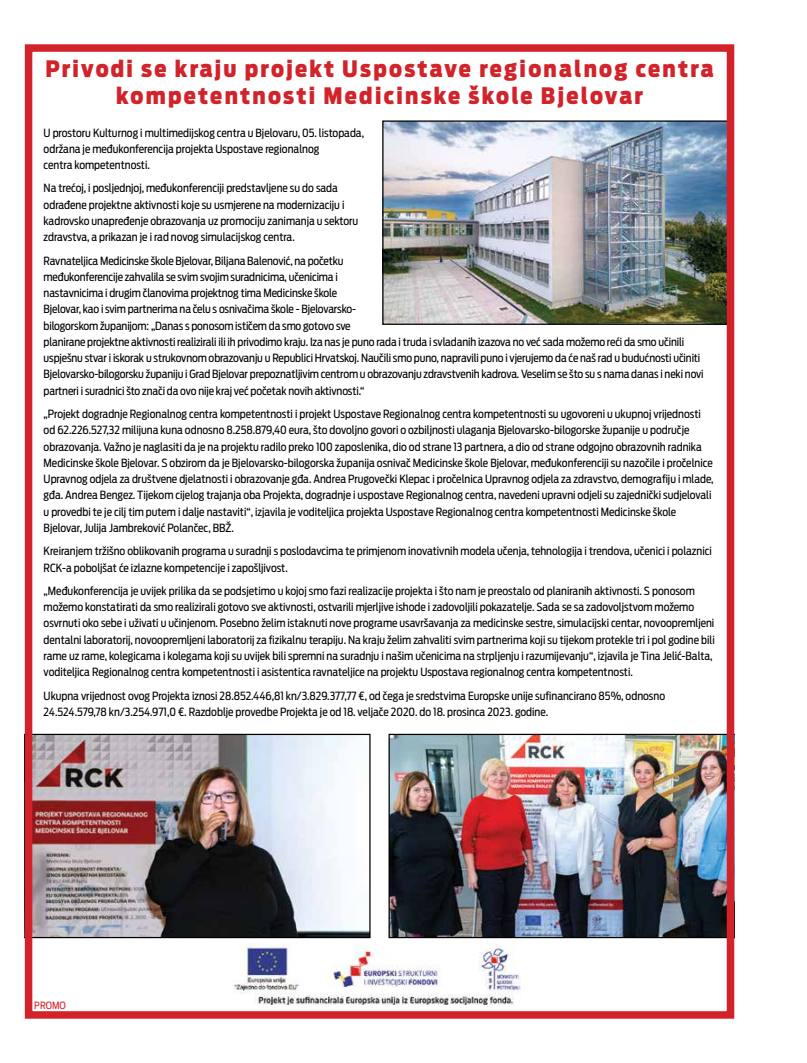
<style>
.page{position:relative;width:807px;height:1063px;background:#fff}
.page>*{position:absolute;margin:0;border:0;box-sizing:border-box;transform-origin:0 0}
.t1{font:900 22.5px/27.5px "Antenna Cond";letter-spacing:.1em;color:#d2232a;text-align:center}
.t2{font:11.25px/16.2px "Antenna Cond";color:#000}
.t3{font:10px "Antenna Cond";color:#d2232a}
</style>
<div class="page">
<img style="left:34px;top:734px;width:336px;height:204px">
<img style="left:388px;top:734px;width:336px;height:204px">
<img style="left:384px;top:122px;width:340px;height:201px">
<div style="left:382px;top:120px;width:348px;height:205px;border:1px solid #000"></div>
<div style="left:25px;top:44px;width:708px;height:975px;border:8px solid #d2232a"></div>
<img style="left:233px;top:944px;width:288px;height:61px">
<h1 class="t1" style="left:46px;top:56px;width:669px">Privodi se kraju projekt Uspostave regionalnog centra kompetentnosti Medicinske škole Bjelovar</h1>
<p class="t2" style="left:44px;top:124px;width:322px">U prostoru Kulturnog i multimedijskog centra u Bjelovaru, 05. listopada, održana je međukonferencija projekta Uspostave regionalnog<br>centra kompetentnosti.</p>
<p class="t2" style="left:44px;top:180px;width:316px">Na trećoj, i posljednjoj, međukonferenciji predstavljene su do sada odrađene projektne aktivnosti koje su usmjerene na modernizaciju i kadrovsko unapređenje obrazovanja uz promociju zanimanja u sektoru zdravstva, a prikazan je i rad novog simulacijskog centra.</p>
<p class="t2" style="left:44px;top:252px;width:661px">Ravnateljica Medicinske škole Bjelovar, Biljana Balenović, na početku<br>međukonferencije zahvalila se svim svojim suradnicima, učenicima i<br>nastavnicima i drugim članovima projektnog tima Medicinske škole<br>Bjelovar, kao i svim partnerima na čelu s osnivačima škole - Bjelovarsko-<br>bilogorskom županijom: „Danas s ponosom ističem da smo gotovo sve<br>planirane projektne aktivnosti realizirali ili ih privodimo kraju. Iza nas je puno rada i truda i svladanih izazova no već sada možemo reći da smo učinili uspješnu stvar i iskorak u strukovnom obrazovanju u Republici Hrvatskoj. Naučili smo puno, napravili puno i vjerujemo da će naš rad u budućnosti učiniti Bjelovarsko-bilogorsku županiju i Grad Bjelovar prepoznatljivim centrom u obrazovanju zdravstvenih kadrova. Veselim se što su s nama danas i neki novi partneri i suradnici što znači da ovo nije kraj već početak novih aktivnosti.“</p>
<p class="t2" style="left:44px;top:406px;width:671px">„Projekt dogradnje Regionalnog centra kompetentnosti i projekt Uspostave Regionalnog centra kompetentnosti su ugovoreni u ukupnoj vrijednosti od 62.226.527,32 milijuna kuna odnosno 8.258.879,40 eura, što dovoljno govori o ozbiljnosti ulaganja Bjelovarsko-bilogorske županije u područje obrazovanja. Važno je naglasiti da je na projektu radilo preko 100 zaposlenika, dio od strane 13 partnera, a dio od strane odgojno obrazovnih radnika Medicinske škole Bjelovar. S obzirom da je Bjelovarsko-bilogorska županija osnivač Medicinske škole Bjelovar, međukonferenciji su nazočile i pročelnice Upravnog odjela za društvene djelatnosti i obrazovanje gđa. Andrea Prugovečki Klepac i pročelnica Upravnog odjela za zdravstvo, demografiju i mlade, gđa. Andrea Bengez. Tijekom cijelog trajanja oba Projekta, dogradnje i uspostave Regionalnog centra, navedeni upravni odjeli su zajednički sudjelovali u provedbi te je cilj tim putem i dalje nastaviti“, izjavila je voditeljica projekta Uspostave Regionalnog centra kompetentnosti Medicinske škole Bjelovar, Julija Jambreković Polančec, BBŽ.</p>
<p class="t2" style="left:44px;top:543px;width:669px">Kreiranjem tržišno oblikovanih programa u suradnji s poslodavcima te primjenom inovativnih modela učenja, tehnologija i trendova, učenici i polaznici<br>RCK-a poboljšat će izlazne kompetencije i zapošljivost.</p>
<p class="t2" style="left:44px;top:582px;width:672px">„Međukonferencija je uvijek prilika da se podsjetimo u kojoj smo fazi realizacije projekta i što nam je preostalo od planiranih aktivnosti. S ponosom možemo konstatirati da smo realizirali gotovo sve aktivnosti, ostvarili mjerljive ishode i zadovoljili pokazatelje. Sada se sa zadovoljstvom možemo osvrnuti oko sebe i uživati u učinjenom. Posebno želim istaknuti nove programe usavršavanja za medicinske sestre, simulacijski centar, novoopremljeni dentalni laboratorij, novoopremljeni laboratorij za fizikalnu terapiju. Na kraju želim zahvaliti svim partnerima koji su tijekom protekle tri i pol godine bili rame uz rame, kolegicama i kolegama koji su uvijek bili spremni na suradnju i našim učenicima na strpljenju i razumijevanju“, izjavila je Tina Jelić-Balta, voditeljica Regionalnog centra kompetentnosti i asistentica ravnateljice na projektu Uspostava regionalnog centra kompetentnosti.</p>
<p class="t2" style="left:44px;top:687px;width:622px">Ukupna vrijednost ovog Projekta iznosi 28.852.446,81 kn/3.829.377,77 €, od čega je sredstvima Europske unije sufinancirano 85%, odnosno<br>24.524.579,78 kn/3.254.971,0 €. Razdoblje provedbe Projekta je od 18. veljače 2020. do 18. prosinca 2023. godine.</p>
<p class="t3" style="left:34px;top:999px;width:33px">PROMO</p>
</div>
